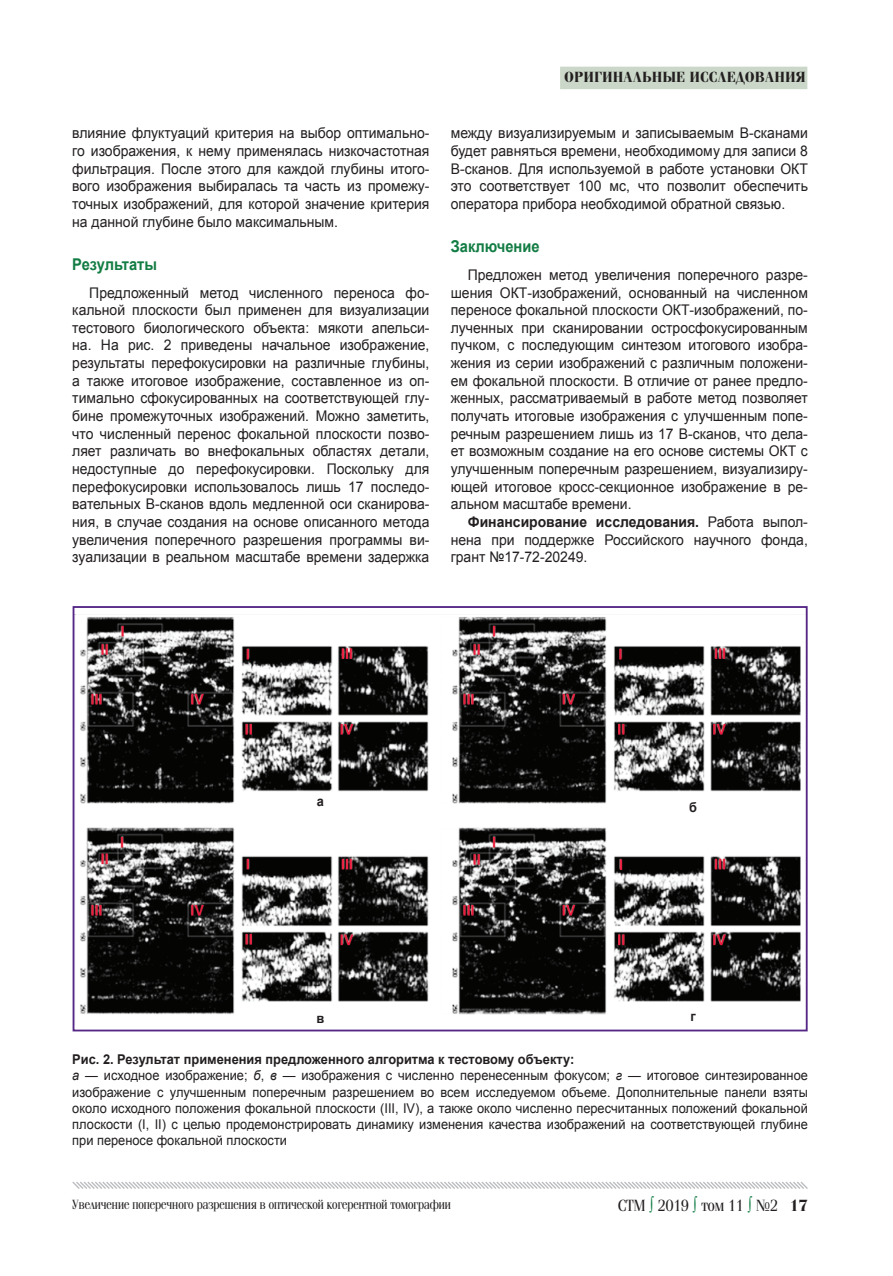
<style>
.page{position:relative;width:893px;height:1276px;background:#fff}
.page>*{position:absolute;margin:0;border:0;box-sizing:border-box;transform-origin:0 0}
.t1{font:16.5px "Simeiz";color:#231f20}
.t2{font:700 16.2px "Arial";color:#127c43;scale:.9 1}
.t3{font:700 15px "Simeiz";letter-spacing:.04em;color:#231f20}
.t4{font:14.7px/17.7px "Arial";color:#231f20;text-align:justify;scale:.95 1}
.t5{font:13.5px/16.2px "Arial";color:#231f20;scale:.95 1}
.t6{font:13.5px "Simeiz";color:#231f20;scale:.95 1}
.t7{font:700 13.5px "Arial";color:#231f20;scale:.95 1}
.s1{font-weight:700}
.s2{font-style:italic}
.s3{color:#127c43}
</style>
<div class="page">
<div style="left:560px;top:67px;width:247px;height:22px;background:#cbd8c9"></div>
<svg style="left:72px;top:1181px;width:736px;height:8px"></svg>
<img style="left:80px;top:617px;width:721px;height:398px">
<div style="left:73px;top:606px;width:735px;height:425px;border:2px solid #542685"></div>
<div style="left:310px;top:793px;width:20px;height:20px;background:#fff"></div>
<div style="left:683px;top:799px;width:20px;height:20px;background:#fff"></div>
<p class="t4" style="left:72px;top:124px;width:377px">влияние флуктуаций критерия на выбор оптимально&shy;го изображения, к нему применялась низкочастотная фильтрация. После этого для каждой глубины итого&shy;вого изображения выбиралась та часть из промежу&shy;точных изображений, для которой значение критерия на данной глубине было максимальным.</p>
<p class="t2" style="left:72px;top:253px;width:96px">Результаты</p>
<p class="t4" style="left:72px;top:283px;width:377px;text-indent:17px">Предложенный метод численного переноса фо&shy;кальной плоскости был применен для визуализации тестового биологического объекта: мякоти апельси&shy;на. На рис. 2 приведены начальное изображение, результаты перефокусировки на различные глубины, а также итоговое изображение, составленное из оп&shy;тимально сфокусированных на соответствующей глу&shy;бине промежуточных изображений. Можно заметить, что численный перенос фокальной плоскости позво&shy;ляет различать во внефокальных областях детали, недоступные до перефокусировки. Поскольку для перефокусировки использовалось лишь 17 последо&shy;вательных В-сканов вдоль медленной оси сканирова&shy;ния, в случае создания на основе описанного метода увеличения поперечного разрешения программы ви&shy;зуализации в реальном масштабе времени задержка</p>
<p class="t3" style="left:565px;top:69px;width:242px">оригинальные исследования</p>
<p class="t4" style="left:451px;top:124px;width:377px">между визуализируемым и записываемым В-сканами будет равняться времени, необходимому для записи 8<br>В-сканов. Для используемой в работе установки ОКТ это соответствует 100 мс, что позволит обеспечить оператора прибора необходимой обратной связью.</p>
<p class="t2" style="left:451px;top:235px;width:100px">Заключение</p>
<p class="t4" style="left:451px;top:266px;width:377px;text-indent:17px">Предложен метод увеличения поперечного разре&shy;шения ОКТ-изображений, основанный на численном переносе фокальной плоскости ОКТ-изображений, по&shy;лученных при сканировании остросфокусированным пучком, с последующим синтезом итогового изобра&shy;жения из серии изображений с различным положени&shy;ем фокальной плоскости. В отличие от ранее предло&shy;женных, рассматриваемый в работе метод позволяет получать итоговые изображения с улучшенным попе&shy;речным разрешением лишь из 17 В-сканов, что дела&shy;ет возможным создание на его основе системы ОКТ с улучшенным поперечным разрешением, визуализиру&shy;ющей итоговое кросс-секционное изображение в ре&shy;альном масштабе времени.</p>
<p class="t4" style="left:451px;top:513px;width:377px;text-indent:17px"><span class="s1">Финансирование исследования.</span> Работа выпол&shy;нена при поддержке Российского научного фонда, грант №17-72-20249.</p>
<p class="t7" style="left:317px;top:792px;width:9px">а</p>
<p class="t7" style="left:689px;top:797px;width:10px">б</p>
<p class="t7" style="left:690px;top:1006px;width:7px">г</p>
<p class="t5" style="left:72px;top:1051px;width:776px"><span class="s1">Рис. 2. Результат применения предложенного алгоритма к тестовому объекту:<br></span><span class="s2">a</span> — исходное изображение; <span class="s2">б</span>, <span class="s2">в</span> — изображения с численно перенесенным фокусом; <span class="s2">г</span> — итоговое синтезированное изображение с улучшенным поперечным разрешением во всем исследуемом объеме. Дополнительные панели взяты около исходного положения фокальной плоскости (III, IV), а также около численно пересчитанных положений фокальной плоскости (I, II) с целью продемонстрировать динамику изменения качества изображений на соответствующей глубине при переносе фокальной плоскости</p>
<p class="t7" style="left:316px;top:1009px;width:10px">в</p>
<p class="t6" style="left:72px;top:1197px;width:400px">Увеличение поперечного разрешения в оптической когерентной томографии</p>
<p class="t1" style="left:618px;top:1197px;width:191px">СТМ <span class="s3">∫</span> 2019 <span class="s3">∫</span> том 11 <span class="s3">∫</span> №2 <span class="s1">17</span></p>
</div>
